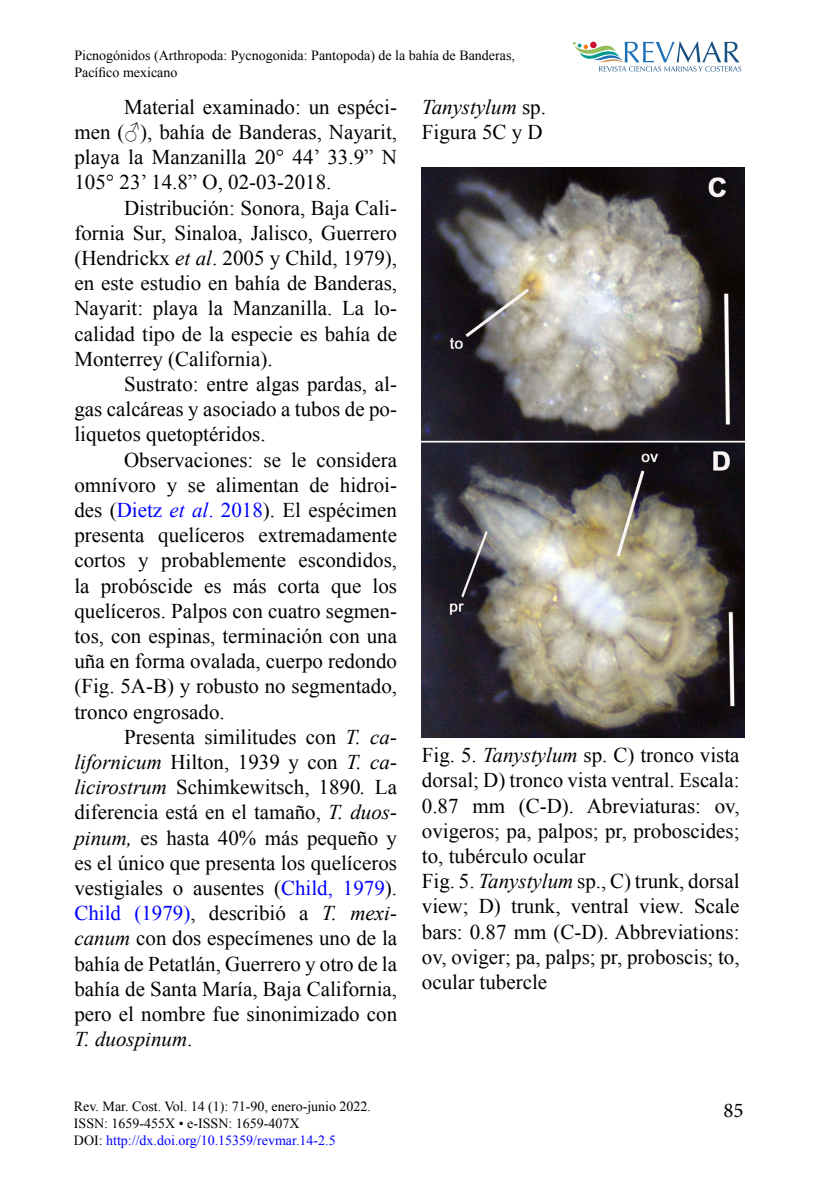
<style>
.page{position:relative;width:819px;height:1197px;background:#fff}
.page>*{position:absolute;margin:0;border:0;box-sizing:border-box;transform-origin:0 0}
.t1{font:21px/25.2px "Times New Roman";color:#000;text-align:justify}
.t2{font:21px "Minion Pro";color:#000}
.t3{font:14px/16.8px "Times New Roman";color:#000}
.s1{font-style:italic}
.s2{color:#00f}
.s3{font-style:italic;color:#00f}
</style>
<div class="page">
<svg style="left:573px;top:41px;width:168px;height:31px"></svg>
<img style="left:422px;top:168px;width:323px;height:569px">
<p class="t3" style="left:74px;top:47px;width:442px">Picnogónidos (Arthropoda: Pycnogonida: Pantopoda) de la bahía de Banderas,<br>Pacífico mexicano</p>
<p class="t1" style="left:74px;top:94px;width:324px;text-indent:50px">Material examinado: un espéci&shy;men (♂), bahía de Banderas, Nayarit, playa la Manzanilla 20° 44’ 33.9” N 105° 23’ 14.8” O, 02-03-2018.</p>
<p class="t1" style="left:74px;top:195px;width:324px;text-indent:50px">Distribución: Sonora, Baja Cali&shy;fornia Sur, Sinaloa, Jalisco, Guerrero (Hendrickx <span class="s1">et al</span>. 2005 y Child, 1979), en este estudio en bahía de Banderas, Nayarit: playa la Manzanilla. La lo&shy;calidad tipo de la especie es bahía de Monterrey (California).</p>
<p class="t1" style="left:74px;top:371px;width:324px;text-indent:50px">Sustrato: entre algas pardas, al&shy;gas calcáreas y asociado a tubos de po&shy;liquetos quetoptéridos.</p>
<p class="t1" style="left:74px;top:447px;width:324px;text-indent:50px">Observaciones: se le considera omnívoro y se alimentan de hidroi&shy;des (<span class="s2">Dietz</span> <span class="s3">et al</span><span class="s2">. 2018</span>). El espécimen presenta quelíceros extremadamente cortos y probablemente escondidos, la probóscide es más corta que los quelíceros. Palpos con cuatro segmen&shy;tos, con espinas, terminación con una uña en forma ovalada, cuerpo redondo (Fig. 5A-B) y robusto no segmentado, tronco engrosado.</p>
<p class="t1" style="left:74px;top:724px;width:324px;text-indent:50px">Presenta similitudes con <span class="s1">T. ca&shy;lifornicum</span> Hilton, 1939 y con <span class="s1">T. ca&shy;licirostrum</span> Schimkewitsch, 1890<span class="s1">.</span> La diferencia está en el tamaño, <span class="s1">T. duos&shy;pinum,</span> es hasta 40% más pequeño y es el único que presenta los quelíceros vestigiales o ausentes (<span class="s2">Child, 1979</span>).<br><span class="s2">Child (1979)</span>, describió a <span class="s1">T. mexi&shy;canum</span> con dos especímenes uno de la bahía de Petatlán, Guerrero y otro de la bahía de Santa María, Baja California, pero el nombre fue sinonimizado con <span class="s1">T. duospinum</span>.</p>
<p class="t3" style="left:74px;top:1098px;width:299px">Rev. Mar. Cost. Vol. 14 (1): 71-90, enero-junio 2022.<br>ISSN: 1659-455X • e-ISSN: 1659-407X<br>DOI: <span class="s2">http://dx.doi.org/10.15359/revmar.14-2.5</span></p>
<p class="t1" style="left:422px;top:94px;width:126px"><span class="s1">Tanystylum</span> sp.<br>Figura 5C y D</p>
<p class="t1" style="left:422px;top:742px;width:319px;text-align:left">Fig. 5. <span class="s1">Tanystylum</span> sp. C) tronco vista dorsal; D) tronco vista ventral. Escala:<br>0.87 mm (C-D). Abreviaturas: ov, ovigeros; pa, palpos; pr, proboscides; to, tubérculo ocular<br>Fig. 5. <span class="s1">Tanystylum</span> sp., C) trunk, dorsal view; D) trunk, ventral view. Scale bars: 0.87 mm (C-D). Abbreviations: ov, oviger; pa, palps; pr, proboscis; to, ocular tubercle</p>
<p class="t2" style="left:723px;top:1096px;width:22px">85</p>
</div>
